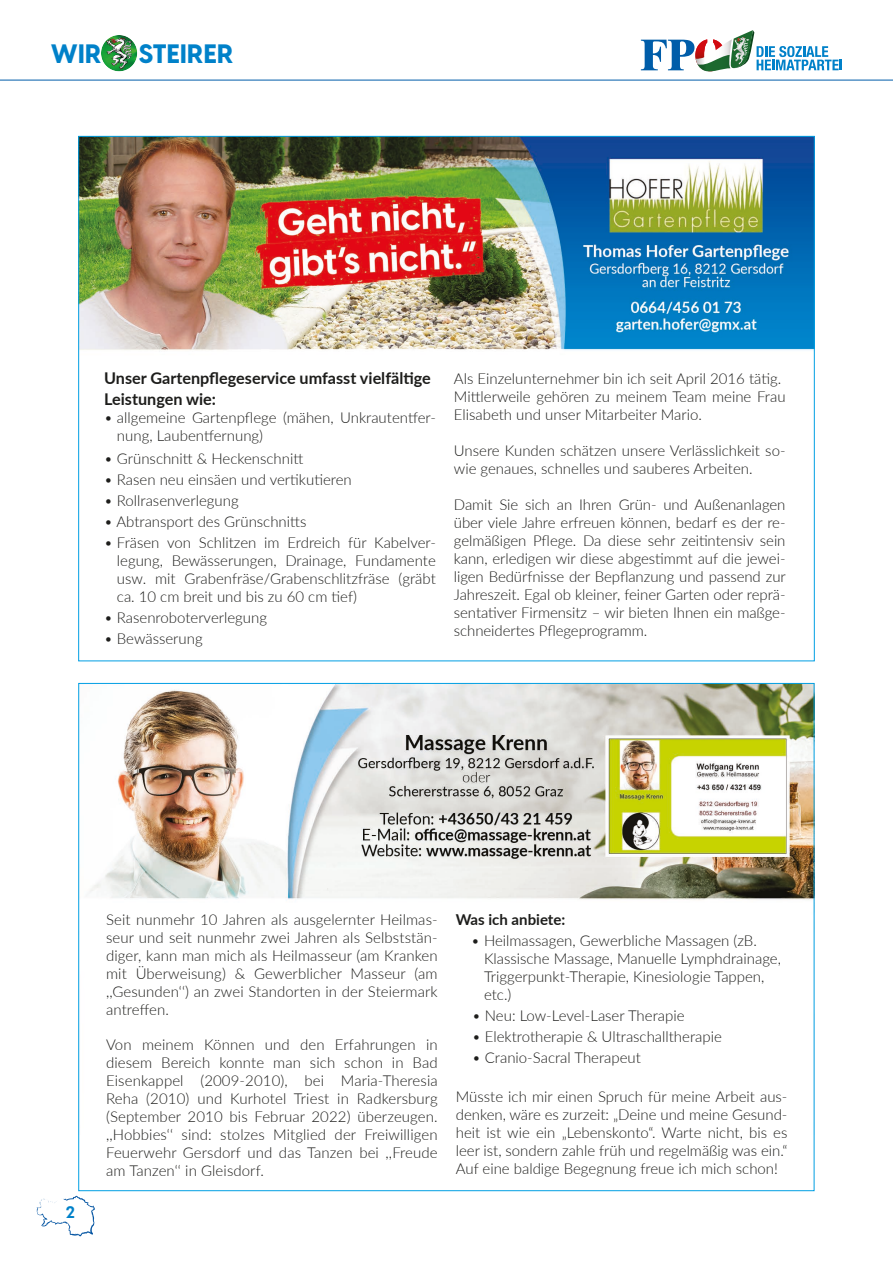
<style>
.page{position:relative;width:893px;height:1263px;background:#fff}
.page>*{position:absolute;margin:0;border:0;box-sizing:border-box;transform-origin:0 0}
.t1{font:800 26.25px "Visby CF";letter-spacing:.01em;color:#0081c9}
.t2{font:700 16.5px "Visby CF";color:#0081c9}
.t3{font:700 16.2px/21px "Lato";color:#1d1d1b}
.t4{font:300 15px/18px "Lato";color:#1d1d1b;text-align:justify}
.t5{font:700 15px "Lato";color:#1d1d1b}
</style>
<div class="page">
<hr style="left:0;top:80px;width:893px;height:1px;background:#005da9">
<img style="left:101px;top:36px;width:37px;height:36px">
<svg style="left:640px;top:30px;width:202px;height:42px"></svg>
<svg style="left:37px;top:1196px;width:58px;height:41px"></svg>
<img style="left:80px;top:138px;width:732px;height:212px">
<img style="left:90px;top:685px;width:722px;height:215px">
<h1 class="t1" style="left:51px;top:37px;width:52px">WIR</h1>
<h1 class="t1" style="left:139px;top:37px;width:96px">STEIRER</h1>
<p class="t3" style="left:104px;top:367px;width:328px">Unser Gartenpflegeservice umfasst vielfältige<br>Leistungen wie:</p>
<p class="t4" style="left:117px;top:408px;width:320px;text-indent:-13px">• allgemeine Gartenpflege (mähen, Unkrautentfer&shy;nung, Laubentfernung)</p>
<p class="t4" style="left:104px;top:449px;width:201px">• Grünschnitt &amp; Heckenschnitt</p>
<p class="t4" style="left:104px;top:470px;width:249px">• Rasen neu einsäen und vertikutieren</p>
<p class="t4" style="left:104px;top:491px;width:136px">• Rollrasenverlegung</p>
<p class="t4" style="left:104px;top:512px;width:204px">• Abtransport des Grünschnitts</p>
<p class="t4" style="left:117px;top:533px;width:320px;text-indent:-13px">• Fräsen von Schlitzen im Erdreich für Kabelver&shy;legung, Bewässerungen, Drainage, Fundamente usw. mit Grabenfräse/Grabenschlitzfräse (gräbt ca. 10 cm breit und bis zu 60 cm tief)</p>
<p class="t4" style="left:104px;top:608px;width:164px">• Rasenroboterverlegung</p>
<p class="t4" style="left:104px;top:629px;width:100px">• Bewässerung</p>
<p class="t4" style="left:454px;top:369px;width:329px">Als Einzelunternehmer bin ich seit April 2016 tätig.</p>
<p class="t4" style="left:454px;top:387px;width:333px">Mittlerweile gehören zu meinem Team meine Frau<br>Elisabeth und unser Mitarbeiter Mario.</p>
<p class="t4" style="left:454px;top:441px;width:333px">Unsere Kunden schätzen unsere Verlässlichkeit so&shy;wie genaues, schnelles und sauberes Arbeiten.</p>
<p class="t4" style="left:454px;top:495px;width:333px">Damit Sie sich an Ihren Grün- und Außenanlagen über viele Jahre erfreuen können, bedarf es der re&shy;gelmäßigen Pflege. Da diese sehr zeitintensiv sein kann, erledigen wir diese abgestimmt auf die jewei&shy;ligen Bedürfnisse der Bepflanzung und passend zur Jahreszeit. Egal ob kleiner, feiner Garten oder reprä&shy;sentativer Firmensitz – wir bieten Ihnen ein maßge&shy;schneidertes Pflegeprogramm.</p>
<p class="t2" style="left:66px;top:1202px;width:11px">2</p>
<p class="t4" style="left:106px;top:910px;width:333px">Seit nunmehr 10 Jahren als ausgelernter Heilmas&shy;seur und seit nunmehr zwei Jahren als Selbststän&shy;diger, kann man mich als Heilmasseur (am Kranken mit Überweisung) &amp; Gewerblicher Masseur (am ,,Gesunden‘‘) an zwei Standorten in der Steiermark antreffen.</p>
<p class="t4" style="left:106px;top:1035px;width:333px">Von meinem Können und den Erfahrungen in diesem Bereich konnte man sich schon in Bad Eisenkappel (2009-2010), bei Maria-Theresia Reha (2010) und Kurhotel Triest in Radkersburg (September 2010 bis Februar 2022) überzeugen. ,,Hobbies‘‘ sind: stolzes Mitglied der Freiwilligen Feuerwehr Gersdorf und das Tanzen bei ,,Freude am Tanzen‘‘ in Gleisdorf.</p>
<p class="t5" style="left:456px;top:909px;width:111px">Was ich anbiete:</p>
<p class="t4" style="left:484px;top:931px;width:299px;text-align:left;text-indent:-13px">• Heilmassagen, Gewerbliche Massagen (zB.<br>Klassische Massage, Manuelle Lymphdrainage, Triggerpunkt-Therapie, Kinesiologie Tappen, etc.)</p>
<p class="t4" style="left:472px;top:1006px;width:214px">• Neu: Low-Level-Laser Therapie</p>
<p class="t4" style="left:472px;top:1027px;width:251px">• Elektrotherapie &amp; Ultraschalltherapie</p>
<p class="t4" style="left:472px;top:1048px;width:170px">• Cranio-Sacral Therapeut</p>
<p class="t4" style="left:456px;top:1087px;width:333px">Müsste ich mir einen Spruch für meine Arbeit aus&shy;denken, wäre es zurzeit: „Deine und meine Gesund&shy;heit ist wie ein „Lebenskonto“. Warte nicht, bis es leer ist, sondern zahle früh und regelmäßig was ein.“ Auf eine baldige Begegnung freue ich mich schon!</p>
</div>
